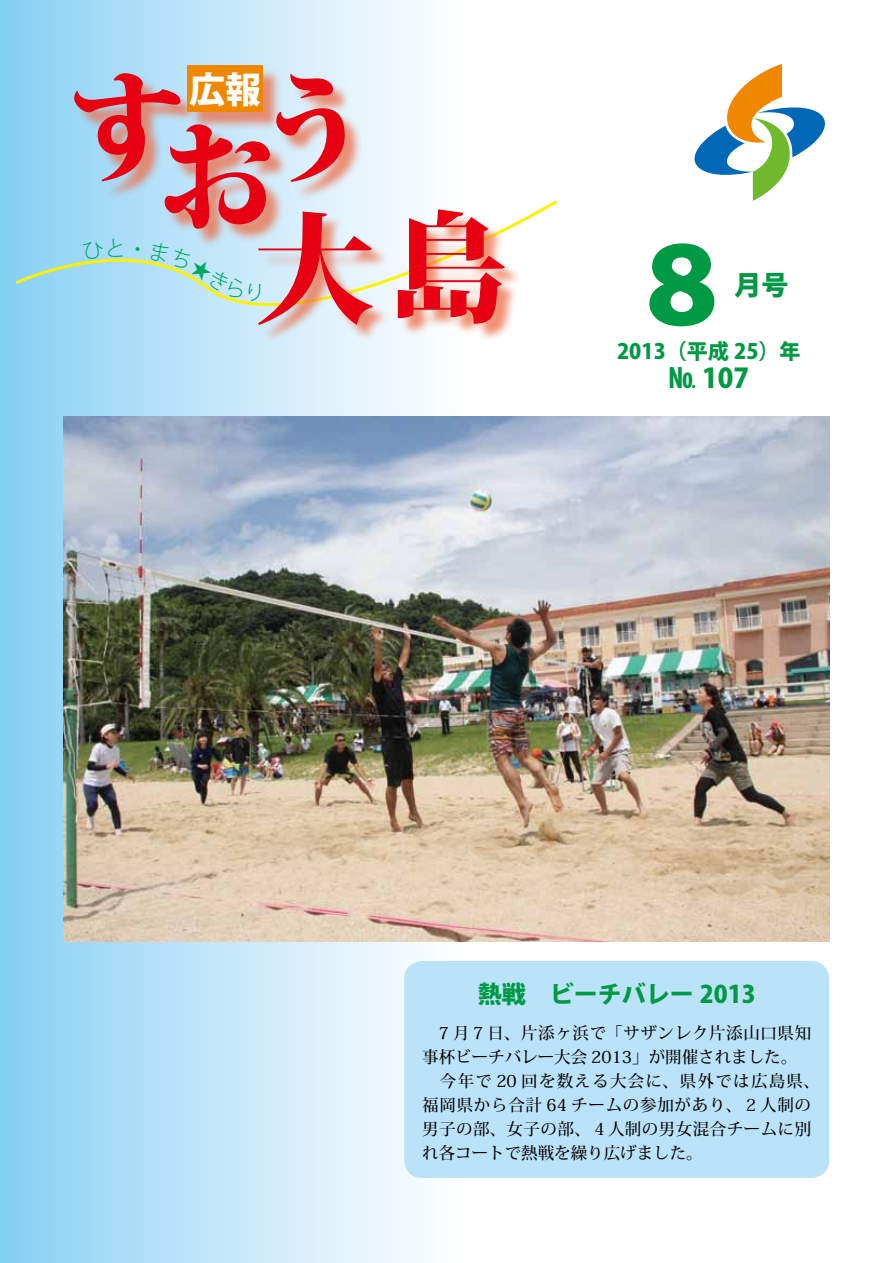
<style>
.page{position:relative;width:893px;height:1263px;background:#fff}
.page>*{position:absolute;margin:0;border:0;box-sizing:border-box;transform-origin:0 0}
.t1{font:800 120px/90.8px "Koz Min Pro";color:#e60012}
.t2{font:800 105px "Koz Go Pro";color:#094}
.t3{font:800 36px "Koz Go Pro";color:#fff}
.t4{font:800 27px "Koz Go Pro";color:#094}
.t5{font:800 24px "Koz Go Pro";color:#094}
.t6{font:800 21px "Koz Go Pro";color:#094}
.t7{font:500 16.5px/24px "Koz Min Pro";letter-spacing:.03em;color:#000}
</style>
<div class="page">
<div style="left:0;top:0;width:466px;height:1263px;background:linear-gradient(to right,#89d0f4,#fff)"></div>
<svg style="left:12px;top:197px;width:546px;height:162px"></svg>
<div style="left:76px;top:76px;width:122px;height:124px;background:#ed6d46;opacity:.75"></div>
<div style="left:279px;top:77px;width:84px;height:123px;background:#ed6d46;opacity:.75"></div>
<div style="left:190px;top:68px;width:92px;height:63px;background:#ed6d46;opacity:.75"></div>
<div style="left:187px;top:65px;width:76px;height:47px;background:#f08700"></div>
<div style="left:261px;top:215px;width:129px;height:128px;background:#ed6d46;opacity:.75"></div>
<div style="left:400px;top:212px;width:123px;height:130px;background:#ed6d46;opacity:.75"></div>
<div style="left:167px;top:127px;width:121px;height:120px;background:#ed6d46;opacity:.75"></div>
<svg style="left:694px;top:64px;width:131px;height:137px"></svg>
<img style="left:64px;top:417px;width:765px;height:524px">
<div style="left:404px;top:961px;width:425px;height:217px;background:#bae3f9;border-radius:18px"></div>
<svg style="left:150px;top:241px;width:111px;height:61px"></svg>
<svg style="left:135px;top:247px;width:5px;height:4px"></svg>
<svg style="left:83px;top:238px;width:40px;height:21px"></svg>
<h1 class="t1" style="left:68px;top:77px;width:114px">す</h1>
<h3 class="t3" style="left:189px;top:66px;width:73px">広報</h3>
<h1 class="t1" style="left:253px;top:77px;width:93px">う</h1>
<h1 class="t1" style="left:255px;top:126px;width:251px;text-indent:-98px">お<br>大島</h1>
<h2 class="t2" style="left:629px;top:218px;width:106px">８</h2>
<p class="t6" style="left:617px;top:338px;width:185px">2013（平成 25）年</p>
<h3 class="t4" style="left:668px;top:361px;width:82px">No 107</h3>
<h3 class="t4" style="left:734px;top:268px;width:56px">月号</h3>
<h3 class="t5" style="left:478px;top:979px;width:279px">熱戦　ビーチバレー 2013</h3>
<p class="t7" style="left:422px;top:1021px;width:399px">　7 月７日、片添ヶ浜で「サザンレク片添山口県知事杯ビーチバレー大会 2013」が開催されました。<br>　今年で 20 回を数える大会に、県外では広島県、福岡県から合計 64 チームの参加があり、２人制の男子の部、女子の部、４人制の男女混合チームに別れ各コートで熱戦を繰り広げました。</p>
</div>
